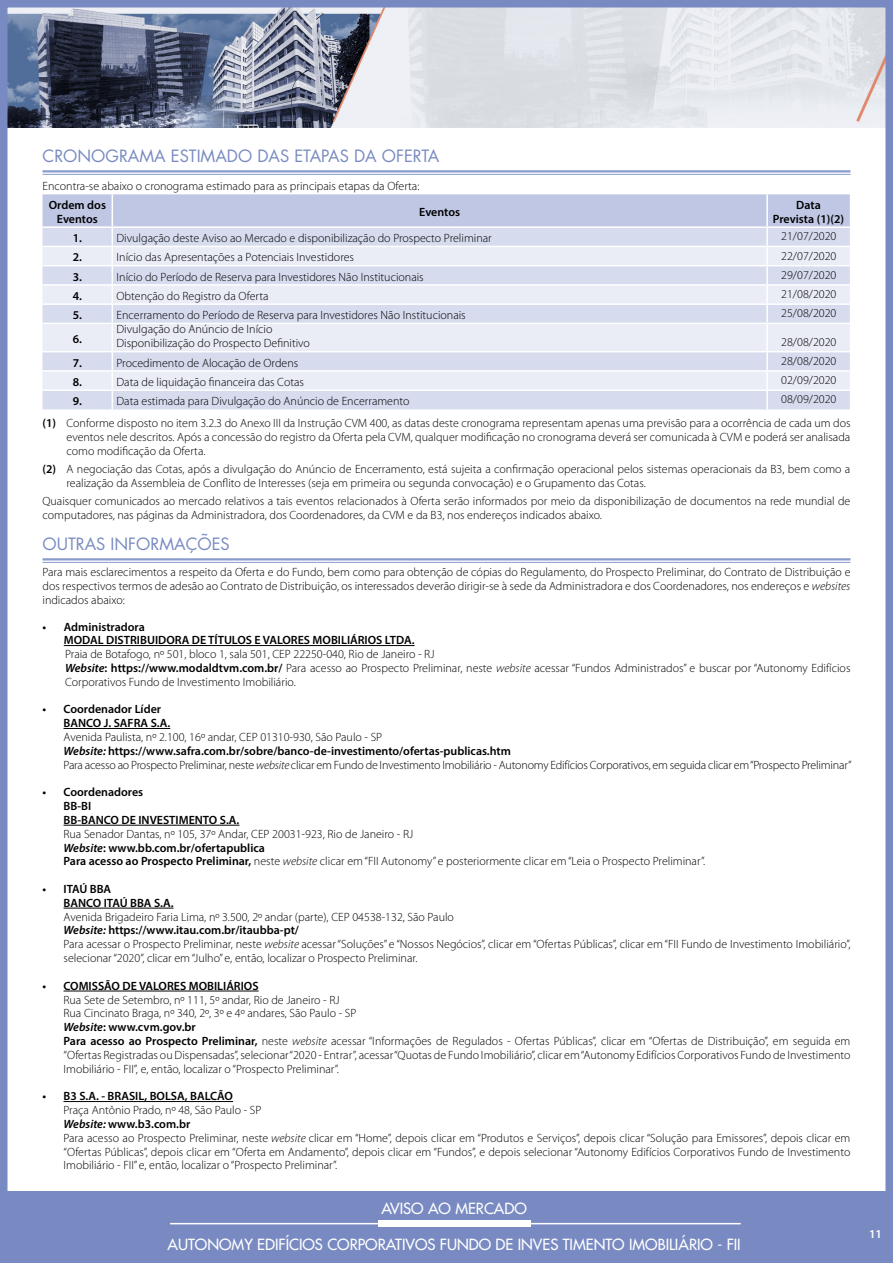
<style>
.page{position:relative;width:893px;height:1263px;background:#fff}
.page>*{position:absolute;margin:0;border:0;box-sizing:border-box;transform-origin:0 0}
.t1{font:16.5px "Futura";color:#788ac1}
.t2{font:15px "Futura";color:#fff}
.t3{font:300 12px/13.8px "Myriad Pro";color:#000}
.t4{font:600 12px/13.8px "Myriad Pro";color:#000}
.t5{font:600 12px "Myriad Pro";color:#fff}
.s1{font-weight:600}
.s2{font-style:italic}
.s3{font-weight:600;font-style:italic}
</style>
<div class="page">
<div style="left:8px;top:1191px;width:885px;height:65px;background:#788ac1"></div>
<img style="left:9px;top:9px;width:875px;height:118px">
<div style="left:0;top:0;width:893px;height:1263px;border:8px solid #788ac1"></div>
<hr style="left:170px;top:1223px;width:571px;height:1px;background:#fff">
<div style="left:378px;top:1220px;width:153px;height:6px;background:#fff"></div>
<hr style="left:43px;top:170px;width:807px;height:2px;background:#899bcd">
<hr style="left:43px;top:174px;width:807px;height:1px;background:#899bcd">
<hr style="left:43px;top:558px;width:807px;height:2px;background:#899bcd">
<hr style="left:43px;top:562px;width:807px;height:1px;background:#899bcd">
<hr style="left:64px;top:645px;width:350px;height:1px;background:#000">
<hr style="left:64px;top:728px;width:106px;height:1px;background:#000">
<hr style="left:64px;top:825px;width:175px;height:1px;background:#000">
<hr style="left:64px;top:908px;width:110px;height:1px;background:#000">
<hr style="left:64px;top:991px;width:195px;height:1px;background:#000">
<hr style="left:64px;top:1101px;width:169px;height:1px;background:#000">
<svg style="left:43px;top:194px;width:807px;height:215px;background:#dce0f0"></svg>
<h1 class="t1" style="left:43px;top:144px;width:398px">CRONOGRAMA ESTIMADO DAS ETAPAS DA OFERTA</h1>
<p class="t3" style="left:43px;top:179px;width:378px">Encontra-se abaixo o cronograma estimado para as principais etapas da Oferta:</p>
<p class="t4" style="left:49px;top:197px;width:59px;line-height:14.2px;text-align:center">Ordem dos<br>Eventos</p>
<p class="t4" style="left:419px;top:205px;width:42px">Eventos</p>
<p class="t4" style="left:773px;top:197px;width:73px;line-height:14.2px;text-align:center">Data<br>Prevista (1)(2)</p>
<p class="t4" style="left:73px;top:231px;width:11px">1.</p>
<p class="t3" style="left:117px;top:231px;width:377px">Divulgação deste Aviso ao Mercado e disponibilização do Prospecto Preliminar</p>
<p class="t3" style="left:781px;top:230px;width:57px">21/07/2020</p>
<p class="t4" style="left:73px;top:250px;width:11px">2.</p>
<p class="t3" style="left:117px;top:251px;width:239px">Início das Apresentações a Potenciais Investidores</p>
<p class="t3" style="left:781px;top:249px;width:57px">22/07/2020</p>
<p class="t4" style="left:73px;top:269px;width:11px">3.</p>
<p class="t3" style="left:117px;top:270px;width:309px">Início do Período de Reserva para Investidores Não Institucionais</p>
<p class="t3" style="left:781px;top:268px;width:57px">29/07/2020</p>
<p class="t4" style="left:73px;top:289px;width:11px">4.</p>
<p class="t3" style="left:117px;top:289px;width:154px">Obtenção do Registro da Oferta</p>
<p class="t3" style="left:781px;top:287px;width:57px">21/08/2020</p>
<p class="t4" style="left:73px;top:308px;width:11px">5.</p>
<p class="t3" style="left:117px;top:308px;width:351px">Encerramento do Período de Reserva para Investidores Não Institucionais</p>
<p class="t3" style="left:781px;top:307px;width:57px">25/08/2020</p>
<p class="t4" style="left:73px;top:332px;width:11px">6.</p>
<p class="t3" style="left:117px;top:322px;width:195px;line-height:14.2px">Divulgação do Anúncio de Início<br>Disponibilização do Prospecto Definitivo</p>
<p class="t3" style="left:781px;top:335px;width:57px">28/08/2020</p>
<p class="t4" style="left:73px;top:355px;width:11px">7.</p>
<p class="t3" style="left:117px;top:356px;width:183px">Procedimento de Alocação de Ordens</p>
<p class="t3" style="left:781px;top:354px;width:57px">28/08/2020</p>
<p class="t4" style="left:73px;top:375px;width:11px">8.</p>
<p class="t3" style="left:117px;top:375px;width:189px">Data de liquidação financeira das Cotas</p>
<p class="t3" style="left:781px;top:373px;width:57px">02/09/2020</p>
<p class="t4" style="left:73px;top:394px;width:11px">9.</p>
<p class="t3" style="left:117px;top:394px;width:295px">Data estimada para Divulgação do Anúncio de Encerramento</p>
<p class="t3" style="left:43px;top:388px;width:809px;line-height:24px;text-indent:739px">08/09/2020 <span class="s1">(1)</span> Conforme disposto no item 3.2.3 do Anexo III da Instrução CVM 400, as datas deste cronograma representam apenas uma previsão para a ocorrência de cada um dos</p>
<p class="t3" style="left:67px;top:431px;width:785px">eventos nele descritos. Após a concessão do registro da Oferta pela CVM, qualquer modificação no cronograma deverá ser comunicada à CVM e poderá ser analisada como modificação da Oferta.</p>
<p class="t3" style="left:67px;top:462px;width:785px;text-indent:-24px"><span class="s1">(2)</span> A negociação das Cotas, após a divulgação do Anúncio de Encerramento, está sujeita a confirmação operacional pelos sistemas operacionais da B3, bem como a realização da Assembleia de Conflito de Interesses (seja em primeira ou segunda convocação) e o Grupamento das Cotas.</p>
<p class="t3" style="left:43px;top:494px;width:809px">Quaisquer comunicados ao mercado relativos a tais eventos relacionados à Oferta serão informados por meio da disponibilização de documentos na rede mundial de computadores, nas páginas da Administradora, dos Coordenadores, da CVM e da B3, nos endereços indicados abaixo.</p>
<h1 class="t1" style="left:43px;top:532px;width:189px">OUTRAS INFORMAÇÕES</h1>
<p class="t3" style="left:43px;top:566px;width:809px;text-align:justify">Para mais esclarecimentos a respeito da Oferta e do Fundo, bem como para obtenção de cópias do Regulamento, do Prospecto Preliminar, do Contrato de Distribuição e dos respectivos termos de adesão ao Contrato de Distribuição, os interessados deverão dirigir-se à sede da Administradora e dos Coordenadores, nos endereços e <span class="s2">websites </span>indicados abaixo:</p>
<p class="t4" style="left:64px;top:619px;width:352px;text-indent:-21px">• Administradora<br>MODAL DISTRIBUIDORA DE TÍTULOS E VALORES MOBILIÁRIOS LTDA.</p>
<p class="t3" style="left:65px;top:647px;width:787px">Praia de Botafogo, nº 501, bloco 1, sala 501, CEP 22250-040, Rio de Janeiro - RJ<br><span class="s3">Website</span><span class="s1">: https://www.modaldtvm.com.br/</span> Para acesso ao Prospecto Preliminar, neste <span class="s2">website</span> acessar “Fundos Administrados” e buscar por “Autonomy Edifícios<br>Corporativos Fundo de Investimento Imobiliário.</p>
<p class="t4" style="left:64px;top:702px;width:108px;text-indent:-21px">• Coordenador Líder<br>BANCO J. SAFRA S.A.</p>
<p class="t3" style="left:64px;top:730px;width:790px">Avenida Paulista, nº 2.100, 16º andar, CEP 01310-930, São Paulo - SP<br><span class="s3">Website:</span> <span class="s1">https://www.safra.com.br/sobre/banco-de-investimento/ofertas-publicas.htm<br></span>Para acesso ao Prospecto Preliminar, neste <span class="s2">website</span> clicar em Fundo de Investimento Imobiliário - Autonomy Edifícios Corporativos, em seguida clicar em “Prospecto Preliminar”</p>
<p class="t4" style="left:64px;top:785px;width:177px;text-indent:-21px">• Coordenadores<br>BB-BI<br>BB-BANCO DE INVESTIMENTO S.A.</p>
<p class="t3" style="left:64px;top:827px;width:643px">Rua Senador Dantas, nº 105, 37º Andar, CEP 20031-923, Rio de Janeiro - RJ<br><span class="s3">Website</span><span class="s1">: www.bb.com.br/ofertapublica<br>Para acesso ao Prospecto Preliminar,</span> neste <span class="s2">website</span> clicar em “FII Autonomy” e posteriormente clicar em “Leia o Prospecto Preliminar”.</p>
<p class="t4" style="left:64px;top:882px;width:112px;text-indent:-21px">• ITAÚ BBA<br>BANCO ITAÚ BBA S.A.</p>
<p class="t3" style="left:64px;top:910px;width:788px">Avenida Brigadeiro Faria Lima, nº 3.500, 2º andar (parte), CEP 04538-132, São Paulo<br><span class="s3">Website:</span> <span class="s1">https://www.itau.com.br/itaubba-pt/<br></span>Para acessar o Prospecto Preliminar, neste <span class="s2">website</span> acessar “Soluções” e “Nossos Negócios”, clicar em “Ofertas Públicas”, clicar em “FII Fundo de Investimento Imobiliário”, selecionar “2020”, clicar em “Julho” e, então, localizar o Prospecto Preliminar.</p>
<p class="t4" style="left:43px;top:978px;width:218px">• COMISSÃO DE VALORES MOBILIÁRIOS</p>
<p class="t3" style="left:64px;top:993px;width:788px">Rua Sete de Setembro, nº 111, 5º andar, Rio de Janeiro - RJ<br>Rua Cincinato Braga, nº 340, 2º, 3º e 4º andares, São Paulo - SP<br><span class="s3">Website</span><span class="s1">: www.cvm.gov.br<br>Para acesso ao Prospecto Preliminar,</span> neste <span class="s2">website</span> acessar “Informações de Regulados - Ofertas Públicas”, clicar em “Ofertas de Distribuição”, em seguida em “Ofertas Registradas ou Dispensadas”, selecionar “2020 - Entrar”, acessar “Quotas de Fundo Imobiliário”, clicar em “Autonomy Edifícios Corporativos Fundo de Investimento Imobiliário - FII”, e, então, localizar o “Prospecto Preliminar”.</p>
<p class="t4" style="left:43px;top:1089px;width:192px">• B3 S.A. - BRASIL, BOLSA, BALCÃO</p>
<p class="t3" style="left:64px;top:1103px;width:788px">Praça Antônio Prado, nº 48, São Paulo - SP<br><span class="s3">Website:</span> <span class="s1">www.b3.com.br<br></span>Para acesso ao Prospecto Preliminar, neste <span class="s2">website</span> clicar em “Home”, depois clicar em “Produtos e Serviços”, depois clicar “Solução para Emissores”, depois clicar em “Ofertas Públicas”, depois clicar em “Oferta em Andamento”, depois clicar em “Fundos”, e depois selecionar “Autonomy Edifícios Corporativos Fundo de Investimento Imobiliário - FII” e, então, localizar o “Prospecto Preliminar”.</p>
<p class="t2" style="left:381px;top:1199px;width:147px">AVISO AO MERCADO</p>
<p class="t2" style="left:168px;top:1234px;width:575px">AUTONOMY EDIFÍCIOS CORPORATIVOS FUNDO DE INVES TIMENTO IMOBILIÁRIO - FII</p>
<p class="t5" style="left:869px;top:1226px;width:14px">11</p>
</div>
